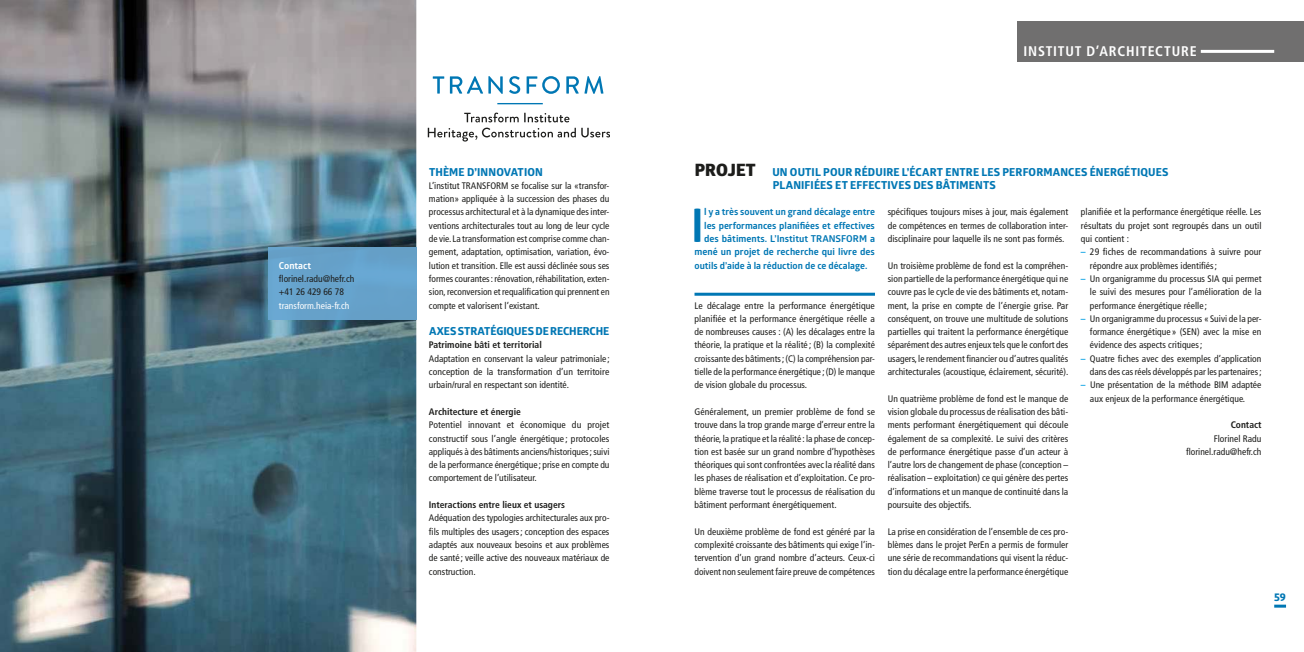
<style>
.page{position:relative;width:1304px;height:652px;background:#fff}
.page>*{position:absolute;margin:0;border:0;box-sizing:border-box;transform-origin:0 0}
.t1{font:700 46.4px "Glober";color:#0077b4}
.t2{font:700 condensed 14px "Frutiger";letter-spacing:.06em;color:#fff}
.t3{font:700 11px/13.3px "Globerx";letter-spacing:.015em;color:#0077b4}
.t4{font:700 11px "Globerx";letter-spacing:-.005em;color:#0077b4}
.t5{font:condensed 9.5px/13.3px "Frutiger";letter-spacing:.005em;color:#1d1d1b;text-align:justify}
.t6{font:700 9.5px "Glober";color:#0077b4}
.t7{font:700 condensed 9.5px "Frutiger";color:#1d1d1b}
.t8{font:condensed 9.5px "Frutiger";color:#fff}
.t9{font:700 9.5px "Glober";color:#fff}
.s1{font-family:"Glober";font-weight:800;font-size:17px;color:#1d1d1b}
.s2{font-weight:700;color:#009fe3}
</style>
<div class="page">
<img style="left:0;top:0;width:416px;height:652px">
<div style="left:1017px;top:21px;width:287px;height:40px;background:#706f6f"></div>
<hr style="left:1201px;top:50px;width:73px;height:3px;background:#fff">
<svg style="left:1274px;top:605px;width:12px;height:3px"></svg>
<svg style="left:433px;top:76px;width:11px;height:18px"></svg>
<svg style="left:450px;top:76px;width:53px;height:18px"></svg>
<svg style="left:509px;top:76px;width:11px;height:18px"></svg>
<svg style="left:527px;top:76px;width:33px;height:18px"></svg>
<svg style="left:566px;top:76px;width:37px;height:18px"></svg>
<svg style="left:464px;top:113px;width:105px;height:9px"></svg>
<svg style="left:428px;top:128px;width:181px;height:14px"></svg>
<hr style="left:497px;top:103px;width:46px;height:1px;background:#0077b4">
<hr style="left:694px;top:293px;width:181px;height:3px;background:#0077b4">
<hr style="left:416px;top:248px;width:1px;height:72px;background:#6fadd7">
<img style="left:268px;top:248px;width:148px;height:72px">
<p class="t9" style="left:279px;top:259px;width:34px">Contact</p>
<p class="t5" style="left:279px;top:272px;width:77px">florinel.radu@hefr.ch +41 26 429 66 78</p>
<p class="t8" style="left:279px;top:300px;width:72px">transform.heia-fr.ch</p>
<p class="t3" style="left:429px;top:165px;width:115px">THÈME D’INNOVATION</p>
<p class="t5" style="left:429px;top:179px;width:182px">L’institut TRANSFORM se focalise sur la «transfor&shy;mation» appliquée à la succession des phases du processus architectural et à la dynamique des inter&shy;ventions architecturales tout au long de leur cycle de vie. La transformation est comprise comme chan&shy;gement, adaptation, optimisation, variation, évo&shy;lution et transition. Elle est aussi déclinée sous ses formes courantes: rénovation, réhabilitation, exten&shy;sion, reconversion et requalification qui prennent en compte et valorisent l’existant.</p>
<p class="t4" style="left:429px;top:323px;width:182px">AXES STRATÉGIQUES DE RECHERCHE</p>
<p class="t7" style="left:429px;top:339px;width:114px">Patrimoine bâti et territorial</p>
<p class="t5" style="left:429px;top:352px;width:182px">Adaptation en conservant la valeur patrimoniale ; conception de la transformation d’un territoire urbain/rural en respectant son identité.</p>
<p class="t7" style="left:429px;top:406px;width:93px">Architecture et énergie</p>
<p class="t5" style="left:429px;top:418px;width:182px">Potentiel innovant et économique du projet constructif sous l’angle énergétique ; protocoles appliqués à des bâtiments anciens/historiques; suivi de la performance énergétique ; prise en compte du comportement de l’utilisateur.</p>
<p class="t7" style="left:429px;top:499px;width:137px">Interactions entre lieux et usagers</p>
<p class="t5" style="left:429px;top:511px;width:182px">Adéquation des typologies architecturales aux pro&shy;fils multiples des usagers; conception des espaces adaptés aux nouveaux besoins et aux problèmes de santé ; veille active des nouveaux matériaux de construction.</p>
<h2 class="t2" style="left:1023px;top:43px;width:175px">INSTITUT D’ARCHITECTURE</h2>
<p class="t3" style="left:773px;top:165px;width:397px;text-indent:-78px"><span class="s1">PROJET</span> UN OUTIL POUR RÉDUIRE L’ÉCART ENTRE LES PERFORMANCES ÉNERGÉTIQUES<br>PLANIFIÉES ET EFFECTIVES DES BÂTIMENTS</p>
<p class="t5" style="left:1081px;top:206px;width:182px">planifiée et la performance énergétique réelle. Les résultats du projet sont regroupés dans un outil qui contient :</p>
<p class="t5" style="left:1090px;top:245px;width:173px;text-indent:-9px"><span class="s2">–</span> 29 fiches de recommandations à suivre pour répondre aux problèmes identifiés;</p>
<p class="t5" style="left:1090px;top:272px;width:173px;text-indent:-9px"><span class="s2">–</span> Un organigramme du processus SIA qui permet le suivi des mesures pour l’amélioration de la performance énergétique réelle ;</p>
<p class="t5" style="left:1090px;top:312px;width:173px;text-indent:-9px"><span class="s2">–</span> Un organigramme du processus « Suivi de la per&shy;formance énergétique » (SEN) avec la mise en évidence des aspects critiques;</p>
<p class="t5" style="left:1081px;top:352px;width:182px;text-align:right"><span class="s2">–</span> Quatre fiches avec des exemples d’application dans des cas réels développés par les partenaires;</p>
<p class="t5" style="left:1090px;top:378px;width:173px;text-indent:-9px"><span class="s2">–</span> Une présentation de la méthode BIM adaptée aux enjeux de la performance énergétique.</p>
<p class="t7" style="left:1231px;top:419px;width:32px">Contact</p>
<p class="t5" style="left:1186px;top:432px;width:77px;text-align:right">Florinel Radu florinel.radu@hefr.ch</p>
<h1 class="t1" style="left:691px;top:193px;width:15px">I</h1>
<p class="t6" style="left:704px;top:205px;width:172px">l y a très souvent un grand décalage entre</p>
<p class="t5" style="left:888px;top:206px;width:182px">spécifiques toujours mises à jour, mais également de compétences en termes de collaboration inter&shy;disciplinaire pour laquelle ils ne sont pas formés.</p>
<p class="t5" style="left:888px;top:259px;width:182px">Un troisième problème de fond est la compréhen&shy;sion partielle de la performance énergétique qui ne couvre pas le cycle de vie des bâtiments et, notam&shy;ment, la prise en compte de l’énergie grise. Par conséquent, on trouve une multitude de solutions partielles qui traitent la performance énergétique séparément des autres enjeux tels que le confort des usagers, le rendement financier ou d’autres qualités architecturales (acoustique, éclairement, sécurité).</p>
<p class="t5" style="left:888px;top:392px;width:182px">Un quatrième problème de fond est le manque de vision globale du processus de réalisation des bâti&shy;ments performant énergétiquement qui découle également de sa complexité. Le suivi des critères de performance énergétique passe d’un acteur à l’autre lors de changement de phase (conception – réalisation – exploitation) ce qui génère des pertes d’informations et un manque de continuité dans la poursuite des objectifs.</p>
<p class="t5" style="left:888px;top:525px;width:182px">La prise en considération de l’ensemble de ces pro&shy;blèmes dans le projet PerEn a permis de formuler une série de recommandations qui visent la réduc&shy;tion du décalage entre la performance énergétique</p>
<p class="t6" style="left:704px;top:219px;width:172px">les performances planifiées et effectives</p>
<p class="t6" style="left:704px;top:232px;width:172px">des bâtiments. L’Institut TRANSFORM a</p>
<p class="t6" style="left:694px;top:245px;width:182px">mené un projet de recherche qui livre des</p>
<p class="t6" style="left:694px;top:259px;width:174px">outils d’aide à la réduction de ce décalage.</p>
<p class="t5" style="left:694px;top:299px;width:182px">Le décalage entre la performance énergétique planifiée et la performance énergétique réelle a de nombreuses causes : (A) les décalages entre la théorie, la pratique et la réalité ; (B) la complexité croissante des bâtiments; (C) la compréhension par&shy;tielle de la performance énergétique ; (D) le manque de vision globale du processus.</p>
<p class="t5" style="left:694px;top:405px;width:182px">Généralement, un premier problème de fond se trouve dans la trop grande marge d’erreur entre la théorie, la pratique et la réalité : la phase de concep&shy;tion est basée sur un grand nombre d’hypothèses théoriques qui sont confrontées avec la réalité dans les phases de réalisation et d’exploitation. Ce pro&shy;blème traverse tout le processus de réalisation du bâtiment performant énergétiquement.</p>
<p class="t5" style="left:694px;top:525px;width:182px">Un deuxième problème de fond est généré par la complexité croissante des bâtiments qui exige l’in&shy;tervention d’un grand nombre d’acteurs. Ceux-ci doivent non seulement faire preuve de compétences</p>
<p class="t3" style="left:1274px;top:590px;width:13px">59</p>
</div>
